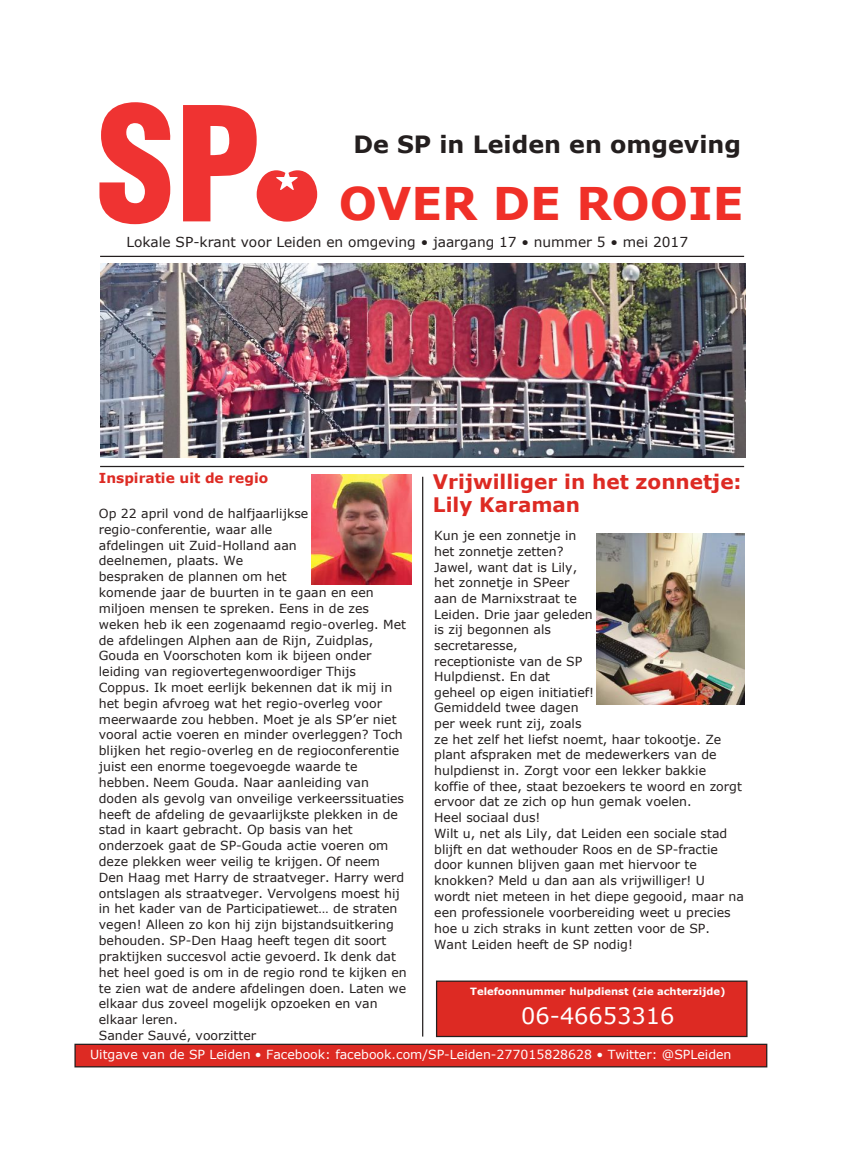
<style>
.page{position:relative;width:845px;height:1153px;background:#fff}
.page>*{position:absolute;margin:0;border:0;box-sizing:border-box;transform-origin:0 0}
.t1{font:700 45px "Verdana";color:#f03028}
.t2{font:700 23.75px "Verdana";color:#241f1f}
.t3{font:22.5px "Verdana";color:#fff}
.t4{font:700 20px/22.9px "Verdana";color:#dd2a23}
.t5{font:13.75px "Verdana";color:#241f1f}
.t6{font:700 13.75px "Verdana";color:#dd2a23}
.t7{font:12.5px/15.8px "Verdana";color:#241f1f}
.t8{font:12.5px "Verdana";color:#fff}
.t9{font:700 10px "Verdana";color:#fff}
</style>
<div class="page">
<div style="left:75px;top:1044px;width:691px;height:22px;background:#dd2a23"></div>
<div style="left:74px;top:1043px;width:693px;height:24px;border:1px solid #241f1f"></div>
<hr style="left:100px;top:256px;width:643px;height:1px;background:#241f1f">
<svg style="left:99px;top:102px;width:72px;height:122px"></svg>
<svg style="left:183px;top:105px;width:134px;height:116px"></svg>
<div style="left:436px;top:981px;width:310px;height:55px;background:#dd2a23"></div>
<div style="left:435px;top:980px;width:312px;height:57px;border:1px solid #241f1f"></div>
<hr style="left:422px;top:477px;width:1px;height:559px;background:#241f1f">
<hr style="left:100px;top:466px;width:643px;height:1px;background:#241f1f">
<img style="left:311px;top:474px;width:100px;height:110px">
<img style="left:596px;top:533px;width:148px;height:171px">
<img style="left:100px;top:264px;width:644px;height:193px">
<h2 class="t2" style="left:353px;top:129px;width:389px">De SP in Leiden en omgeving</h2>
<h1 class="t1" style="left:338px;top:174px;width:406px">OVER DE ROOIE</h1>
<p class="t5" style="left:126px;top:233px;width:563px">Lokale SP-krant voor Leiden en omgeving • jaargang 17 • nummer 5 • mei 2017</p>
<p class="t6" style="left:99px;top:469px;width:171px">Inspiratie uit de regio</p>
<p class="t7" style="left:99px;top:505px;width:309px">Op 22 april vond de halfjaarlijkse regio-conferentie, waar alle<br>afdelingen uit Zuid-Holland aan<br>deelnemen, plaats. We<br>bespraken de plannen om het<br>komende jaar de buurten in te gaan en een miljoen mensen te spreken. Eens in de zes weken heb ik een zogenaamd regio-overleg. Met de afdelingen Alphen aan de Rijn, Zuidplas, Gouda en Voorschoten kom ik bijeen onder leiding van regiovertegenwoordiger Thijs Coppus. Ik moet eerlijk bekennen dat ik mij in het begin afvroeg wat het regio-overleg voor meerwaarde zou hebben. Moet je als SP’er niet vooral actie voeren en minder overleggen? Toch blijken het regio-overleg en de regioconferentie juist een enorme toegevoegde waarde te hebben. Neem Gouda. Naar aanleiding van doden als gevolg van onveilige verkeerssituaties heeft de afdeling de gevaarlijkste plekken in de stad in kaart gebracht. Op basis van het onderzoek gaat de SP-Gouda actie voeren om deze plekken weer veilig te krijgen. Of neem Den Haag met Harry de straatveger. Harry werd ontslagen als straatveger. Vervolgens moest hij in het kader van de Participatiewet… de straten vegen! Alleen zo kon hij zijn bijstandsuitkering behouden. SP-Den Haag heeft tegen dit soort praktijken succesvol actie gevoerd. Ik denk dat het heel goed is om in de regio rond te kijken en te zien wat de andere afdelingen doen. Laten we elkaar dus zoveel mogelijk opzoeken en van elkaar leren.<br>Sander Sauvé, voorzitter</p>
<h3 class="t4" style="left:432px;top:470px;width:310px">Vrijwilliger in het zonnetje:<br>Lily Karaman</h3>
<p class="t7" style="left:434px;top:527px;width:311px">Kun je een zonnetje in<br>het zonnetje zetten?<br>Jawel, want dat is Lily,<br>het zonnetje in SPeer<br>aan de Marnixstraat te<br>Leiden. Drie jaar geleden<br>is zij begonnen als<br>secretaresse,<br>receptioniste van de SP<br>Hulpdienst. En dat<br>geheel op eigen initiatief!<br>Gemiddeld twee dagen<br>per week runt zij, zoals<br>ze het zelf het liefst noemt, haar tokootje. Ze plant afspraken met de medewerkers van de hulpdienst in. Zorgt voor een lekker bakkie<br>koffie of thee, staat bezoekers te woord en zorgt ervoor dat ze zich op hun gemak voelen.<br>Heel sociaal dus!<br>Wilt u, net als Lily, dat Leiden een sociale stad blijft en dat wethouder Roos en de SP-fractie door kunnen blijven gaan met hiervoor te knokken? Meld u dan aan als vrijwilliger! U<br>wordt niet meteen in het diepe gegooid, maar na een professionele voorbereiding weet u precies hoe u zich straks in kunt zetten voor de SP.<br>Want Leiden heeft de SP nodig!</p>
<p class="t9" style="left:470px;top:984px;width:256px">Telefoonnummer hulpdienst (zie achterzijde)</p>
<h3 class="t3" style="left:521px;top:1000px;width:155px">06-46653316</h3>
<p class="t8" style="left:90px;top:1046px;width:642px">Uitgave van de SP Leiden • Facebook: facebook.com/SP-Leiden-277015828628 • Twitter: @SPLeiden</p>
</div>
